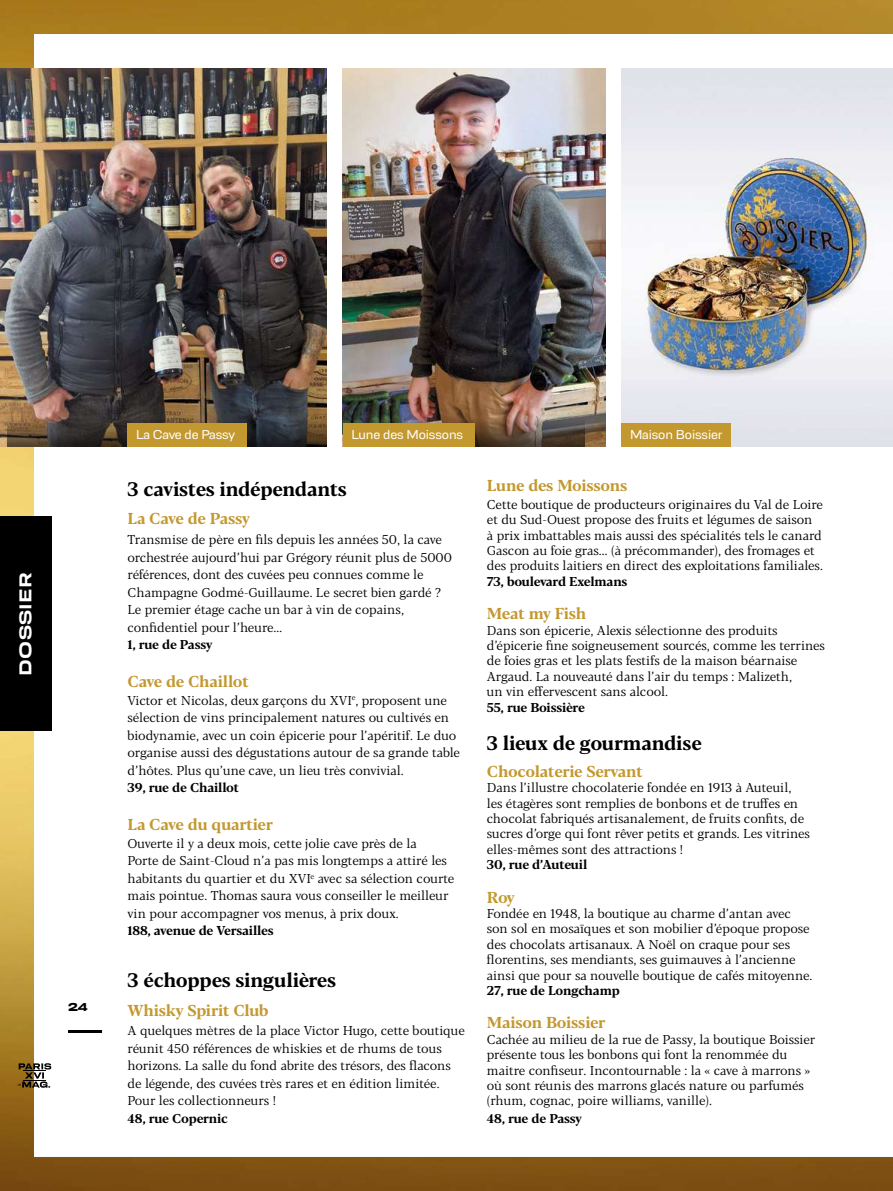
<style>
.page{position:relative;width:893px;height:1191px;background:#fff}
.page>*{position:absolute;margin:0;border:0;box-sizing:border-box;transform-origin:0 0}
.t1{font:700 19.5px "Blacker Pro Tx";letter-spacing:-.015em;color:#000}
.t2{font:18px "Resolve Semibold Wd";letter-spacing:.02em;color:#fff}
.t3{font:700 15.75px "Blacker Pro Tx";letter-spacing:-.015em;color:#c3982f}
.t4{font:300 13.5px "Resolve";letter-spacing:-.01em;color:#fff}
.t5{font:12.75px/15.5px "Blacker Pro Tx";color:#000}
.t6{font:700 12.75px "Blacker Pro Tx";letter-spacing:-.015em;color:#000}
.t7{font:12px "Resolve Bold Wd";color:#000}
</style>
<div class="page">
<img style="left:0;top:0;width:893px;height:1191px">
<svg style="left:18px;top:1063px;width:33px;height:24px"></svg>
<hr style="left:68px;top:1030px;width:34px;height:3px;background:#000">
<div style="left:0;top:517px;width:51px;height:214px;background:#000"></div>
<img style="left:0;top:68px;width:327px;height:378px">
<svg style="left:7px;top:414px;width:320px;height:32px;background:#493f35"></svg>
<div style="left:128px;top:423px;width:119px;height:23px;background:#c3982f"></div>
<img style="left:343px;top:68px;width:263px;height:378px">
<img style="left:343px;top:414px;width:241px;height:32px">
<div style="left:343px;top:423px;width:131px;height:23px;background:#c3982f"></div>
<img style="left:621px;top:68px;width:272px;height:378px">
<div style="left:621px;top:423px;width:110px;height:23px;background:#c3982f"></div>
<h2 class="t2" style="left:15px;top:675px;width:105px;rotate:-90deg">DOSSIER</h2>
<p class="t7" style="left:68px;top:999px;width:21px">24</p>
<p class="t4" style="left:136px;top:427px;width:101px">La Cave de Passy</p>
<p class="t4" style="left:351px;top:427px;width:113px">Lune des Moissons</p>
<p class="t4" style="left:630px;top:427px;width:94px">Maison Boissier</p>
<h1 class="t1" style="left:128px;top:475px;width:221px">3 cavistes indépendants</h1>
<p class="t3" style="left:128px;top:507px;width:124px">La Cave de Passy</p>
<p class="t5" style="left:128px;top:530px;width:326px;line-height:17.5px">Transmise de père en fils depuis les années 50, la cave orchestrée aujourd’hui par Grégory réunit plus de 5000 références, dont des cuvées peu connues comme le Champagne Godmé-Guillaume. Le secret bien gardé ?<br>Le premier étage cache un bar à vin de copains, confidentiel pour l’heure…</p>
<p class="t6" style="left:128px;top:635px;width:86px">1, rue de Passy</p>
<p class="t3" style="left:128px;top:670px;width:123px">Cave de Chaillot</p>
<p class="t5" style="left:128px;top:691px;width:334px;line-height:17.5px">Victor et Nicolas, deux garçons du XVI<sup>e</sup>, proposent une sélection de vins principalement natures ou cultivés en biodynamie, avec un coin épicerie pour l’apéritif. Le duo organise aussi des dégustations autour de sa grande table d’hôtes. Plus qu’une cave, un lieu très convivial.</p>
<p class="t6" style="left:128px;top:778px;width:113px">39, rue de Chaillot</p>
<p class="t3" style="left:128px;top:813px;width:147px">La Cave du quartier</p>
<p class="t5" style="left:128px;top:834px;width:328px;line-height:17.5px">Ouverte il y a deux mois, cette jolie cave près de la<br>Porte de Saint-Cloud n’a pas mis longtemps a attiré les habitants du quartier et du XVI<sup>e</sup> avec sa sélection courte mais pointue. Thomas saura vous conseiller le meilleur vin pour accompagner vos menus, à prix doux.</p>
<p class="t6" style="left:128px;top:921px;width:148px">188, avenue de Versailles</p>
<h1 class="t1" style="left:128px;top:966px;width:210px">3 échoppes singulières</h1>
<p class="t3" style="left:128px;top:998px;width:143px">Whisky Spirit Club</p>
<p class="t5" style="left:128px;top:1021px;width:339px;line-height:17.5px">A quelques mètres de la place Victor Hugo, cette boutique réunit 450 références de whiskies et de rhums de tous horizons. La salle du fond abrite des trésors, des flacons de légende, des cuvées très rares et en édition limitée.<br>Pour les collectionneurs !</p>
<p class="t6" style="left:128px;top:1109px;width:102px">48, rue Copernic</p>
<p class="t3" style="left:487px;top:474px;width:142px">Lune des Moissons</p>
<p class="t5" style="left:487px;top:496px;width:338px">Cette boutique de producteurs originaires du Val de Loire et du Sud-Ouest propose des fruits et légumes de saison<br>à prix imbattables mais aussi des spécialités tels le canard Gascon au foie gras… (à précommander), des fromages et des produits laitiers en direct des exploitations familiales.</p>
<p class="t6" style="left:487px;top:572px;width:142px">73, boulevard Exelmans</p>
<p class="t3" style="left:487px;top:602px;width:101px">Meat my Fish</p>
<p class="t5" style="left:487px;top:622px;width:339px">Dans son épicerie, Alexis sélectionne des produits d’épicerie fine soigneusement sourcés, comme les terrines de foies gras et les plats festifs de la maison béarnaise Argaud. La nouveauté dans l’air du temps : Malizeth,<br>un vin effervescent sans alcool.</p>
<p class="t6" style="left:487px;top:698px;width:100px">55, rue Boissière</p>
<h1 class="t1" style="left:487px;top:729px;width:217px">3 lieux de gourmandise</h1>
<p class="t3" style="left:487px;top:760px;width:158px">Chocolaterie Servant</p>
<p class="t5" style="left:487px;top:779px;width:325px">Dans l’illustre chocolaterie fondée en 1913 à Auteuil, les étagères sont remplies de bonbons et de truffes en chocolat fabriqués artisanalement, de fruits confits, de sucres d’orge qui font rêver petits et grands. Les vitrines elles-mêmes sont des attractions !</p>
<p class="t6" style="left:487px;top:855px;width:102px">30, rue d’Auteuil</p>
<p class="t3" style="left:487px;top:885px;width:29px">Roy</p>
<p class="t5" style="left:487px;top:905px;width:327px">Fondée en 1948, la boutique au charme d’antan avec son sol en mosaïques et son mobilier d’époque propose des chocolats artisanaux. A Noël on craque pour ses florentins, ses mendiants, ses guimauves à l’ancienne ainsi que pour sa nouvelle boutique de cafés mitoyenne.</p>
<p class="t6" style="left:487px;top:981px;width:135px">27, rue de Longchamp</p>
<p class="t3" style="left:487px;top:1011px;width:120px">Maison Boissier</p>
<p class="t5" style="left:487px;top:1031px;width:330px">Cachée au milieu de la rue de Passy, la boutique Boissier présente tous les bonbons qui font la renommée du maitre confiseur. Incontournable : la « cave à marrons » où sont réunis des marrons glacés nature ou parfumés (rhum, cognac, poire williams, vanille).</p>
<p class="t6" style="left:487px;top:1109px;width:96px">48, rue de Passy</p>
</div>
